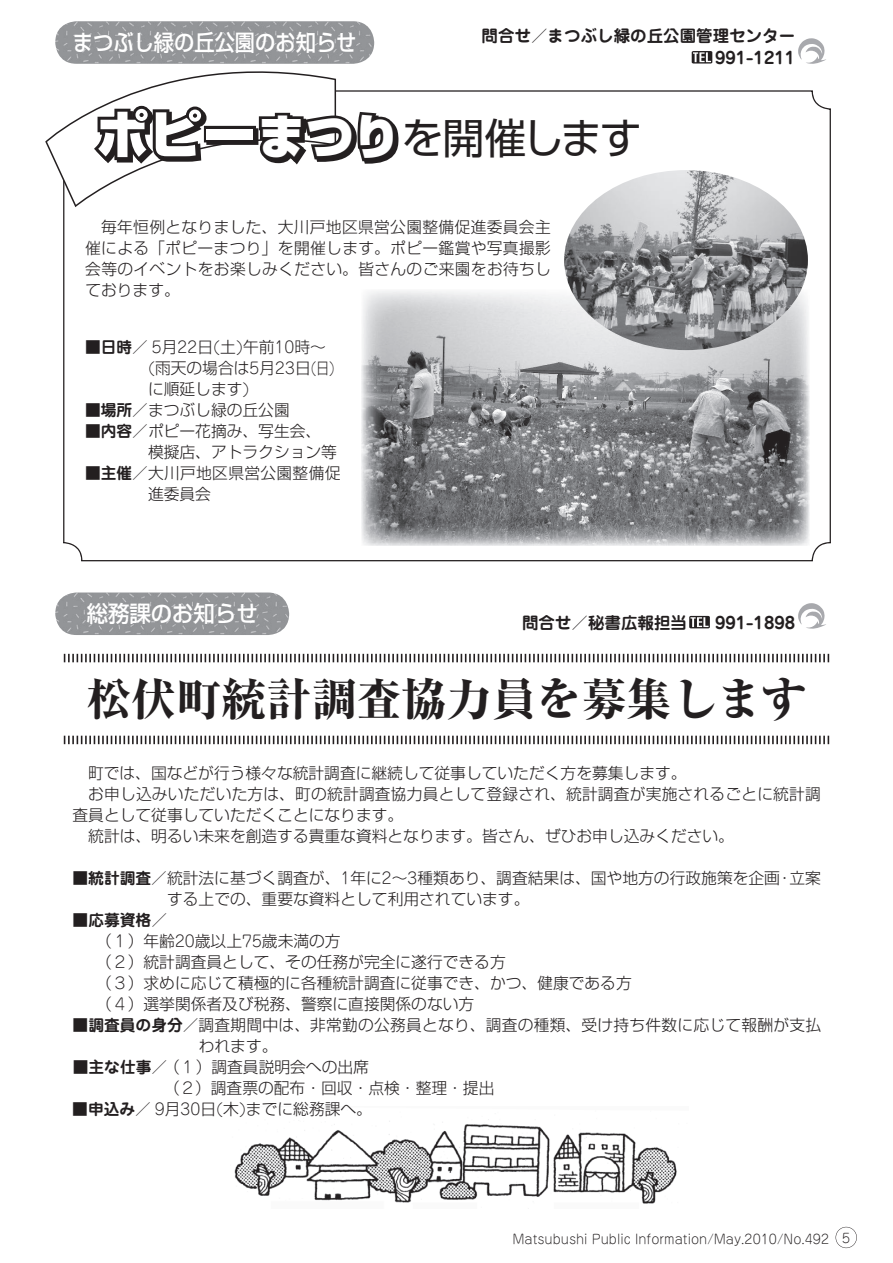
<style>
.page{position:relative;width:893px;height:1263px;background:#fff}
.page>*{position:absolute;margin:0;border:0;box-sizing:border-box;transform-origin:0 0}
.t1{font:800 45px "Ryumin Pro";color:#231f20}
.t2{font:42px "Shin Go Pro Regular 90 pv RKSJ H";letter-spacing:-.05em;color:#231f20}
.t3{font:500 22.5px "Shin Go Pro";color:#fff;scale:.9 1}
.t4{font:500 22.5px "Shin Go Pro";color:#fff;scale:.95 1}
.t5{font:700 16.5px/21.3px "Jun 501 Pro";color:#231f20;text-align:right}
.t6{font:300 15.75px/21px "Shin Go Pro";color:#231f20}
.t7{font:300 15.75px/21px "Shin Go Pro";letter-spacing:.02em;color:#231f20}
.t8{font:700 15.75px "Jun 501 Pro";color:#231f20}
.t9{font:300 12.9px "Jun 101 Pro";color:#231f20}
.s1{font-family:"Shin Go Pro Ultra 90 pv RKSJ H";font-size:52.5px}
.s2{font-family:"Shin Go Pro Ultra 90 pv RKSJ H";font-size:46.65px}
.s3{font-family:"Jun 501 Pro";font-weight:700}
.s4{font-family:"Jun 101 Pro"}
.s5{font-family:"Shin Go Pro";font-weight:300}
</style>
<div class="page">
<svg style="left:63px;top:90px;width:768px;height:471px"></svg>
<svg style="left:798px;top:38px;width:28px;height:26px"></svg>
<svg style="left:798px;top:603px;width:28px;height:25px"></svg>
<img style="left:55px;top:21px;width:319px;height:43px">
<img style="left:55px;top:592px;width:234px;height:43px">
<svg style="left:692px;top:51px;width:20px;height:13px"></svg>
<svg style="left:689px;top:616px;width:21px;height:12px"></svg>
<svg style="left:64px;top:654px;width:765px;height:8px"></svg>
<svg style="left:64px;top:736px;width:765px;height:8px"></svg>
<svg style="left:45px;top:71px;width:356px;height:136px"></svg>
<img style="left:361px;top:289px;width:448px;height:257px">
<img style="left:564px;top:170px;width:244px;height:180px">
<img style="left:234px;top:1119px;width:443px;height:85px">
<svg style="left:836px;top:1227px;width:21px;height:21px"></svg>
<h3 class="t3" style="left:73px;top:24px;width:316px">まつぶし緑の丘公園のお知らせ</h3>
<p class="t5" style="left:482px;top:24px;width:315px">問合せ／まつぶし緑の丘公園管理センター<br>991-1211</p>
<h2 class="t2" style="left:96px;top:104px;width:547px"><span class="s1">ポピー</span><span class="s2">まつり</span>を開催します</h2>
<p class="t6" style="left:85px;top:214px;width:467px;text-align:justify;text-indent:16px">毎年恒例となりました、大川戸地区県営公園整備促進委員会主催による「ポピーまつり」を開催します。ポピー鑑賞や写真撮影会等のイベントをお楽しみください。皆さんのご来園をお待ちしております。</p>
<p class="t6" style="left:148px;top:334px;width:188px;text-indent:-63px"><span class="s3">■日時</span>／ <span class="s4">5</span>月<span class="s4">22</span>日<span class="s4">(</span>土<span class="s4">)</span>午前<span class="s4">10</span>時～<span class="s4">(</span>雨天の場合は<span class="s4">5</span>月<span class="s4">23</span>日<span class="s4">(</span>日<span class="s4">)</span>に順延します<span class="s4">)</span></p>
<p class="t6" style="left:85px;top:397px;width:206px"><span class="s3">■場所</span>／まつぶし緑の丘公園</p>
<p class="t6" style="left:148px;top:418px;width:190px;text-indent:-63px"><span class="s3">■内容</span>／ポピー花摘み、写生会、模擬店、アトラクション等</p>
<p class="t7" style="left:148px;top:460px;width:194px;text-indent:-63px"><span class="s3">■主催</span>／大川戸地区県営公園整備促進委員会</p>
<h3 class="t4" style="left:87px;top:595px;width:181px">総務課のお知らせ</h3>
<p class="t5" style="left:522px;top:610px;width:166px">問合せ／秘書広報担当</p>
<p class="t5" style="left:715px;top:610px;width:82px">991-1898</p>
<h1 class="t1" style="left:86px;top:664px;width:721px">松伏町統計調査協力員を募集します</h1>
<p class="t6" style="left:88px;top:761px;width:600px">町では、国などが行う様々な統計調査に継続して従事していただく方を募集します。</p>
<p class="t6" style="left:88px;top:782px;width:734px">お申し込みいただいた方は、町の統計調査協力員として登録され、統計調査が実施されるごとに統計調</p>
<p class="t6" style="left:73px;top:803px;width:332px">査員として従事していただくことになります。</p>
<p class="t6" style="left:88px;top:824px;width:647px">統計は、明るい未来を創造する貴重な資料となります。皆さん、ぜひお申し込みください。</p>
<p class="t6" style="left:167px;top:866px;width:655px;text-indent:-95px"><span class="s3">■統計調査</span>／統計法に基づく調査が、<span class="s4">1</span>年に<span class="s4">2</span>～<span class="s4">3</span>種類あり、調査結果は、国や地方の行政施策を企画・立案する上での、重要な資料として利用されています。</p>
<p class="t8" style="left:73px;top:908px;width:96px">■応募資格<span class="s5">／</span></p>
<p class="t6" style="left:96px;top:929px;width:537px">（<span class="s4">１</span>）年齢<span class="s4">20</span>歳以上<span class="s4">75</span>歳未満の方<br>（<span class="s4">２</span>）統計調査員として、その任務が完全に遂行できる方<br>（<span class="s4">３</span>）求めに応じて積極的に各種統計調査に従事でき、かつ、健康である方（<span class="s4">４</span>）選挙関係者及び税務、警察に直接関係のない方</p>
<p class="t6" style="left:199px;top:1013px;width:624px;text-indent:-126px"><span class="s3">■調査員の身分</span>／調査期間中は、非常勤の公務員となり、調査の種類、受け持ち件数に応じて報酬が支払われます。</p>
<p class="t6" style="left:164px;top:1055px;width:332px;text-indent:-91px"><span class="s3">■主な仕事</span>／（<span class="s4">１</span>）調査員説明会への出席<br>（<span class="s4">２</span>）調査票の配布・回収・点検・整理・提出</p>
<p class="t6" style="left:72px;top:1097px;width:301px"><span class="s3">■申込み</span>／ <span class="s4">9</span>月<span class="s4">30</span>日<span class="s4">(</span>木<span class="s4">)</span>までに総務課へ。</p>
<p class="t9" style="left:512px;top:1229px;width:339px">Matsubushi Public Information/May.2010/No.492 5</p>
</div>
